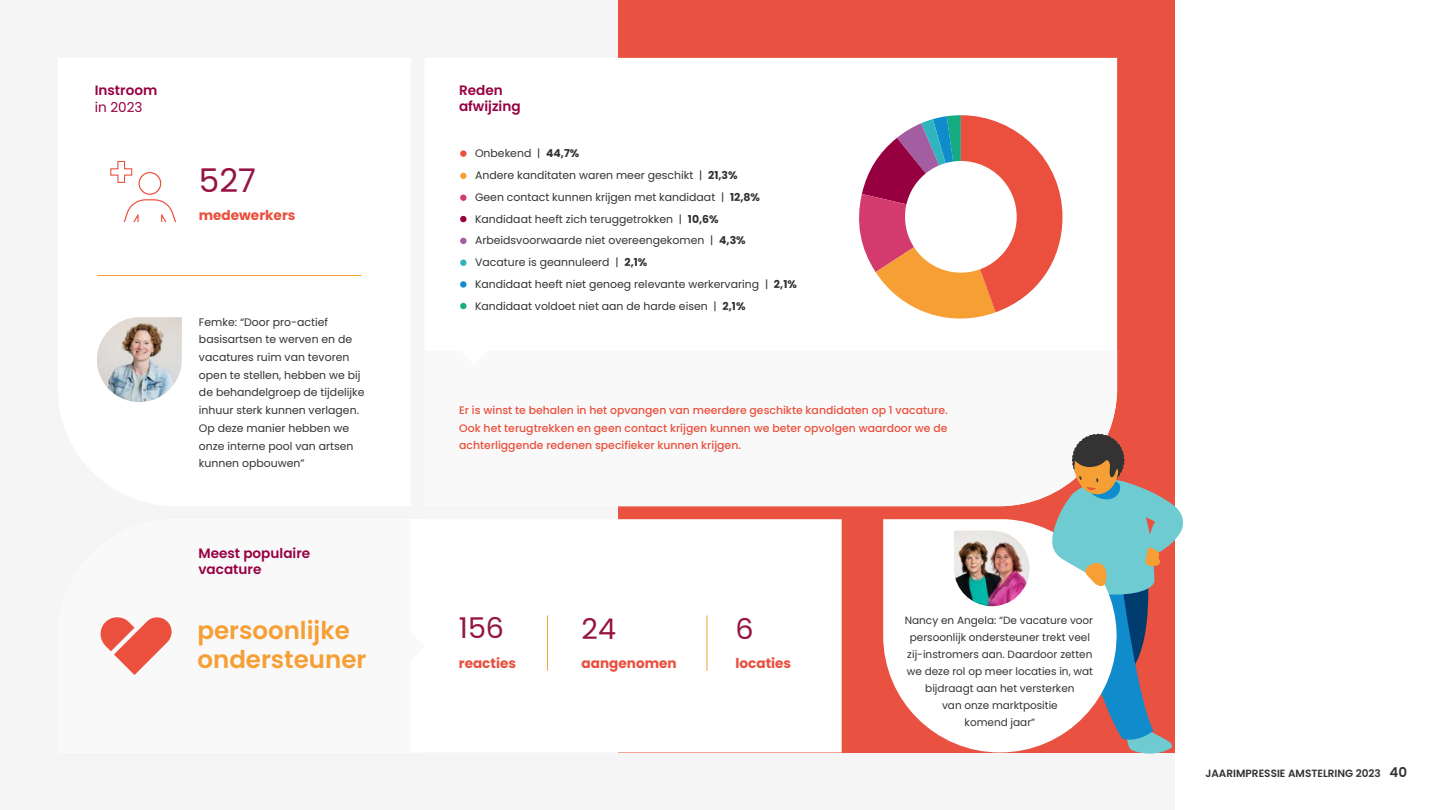
<style>
.page{position:relative;width:1440px;height:810px;background:#fff}
.page>*{position:absolute;margin:0;border:0;box-sizing:border-box;transform-origin:0 0}
.t1{font:32.7px "Poppins";color:#951444}
.t2{font:28.58px "Poppins";color:#951444}
.t3{font:600 24.53px "Poppins";color:#f69f34}
.t4{font:600 13.65px/16.4px "Poppins";color:#960041}
.t5{font:700 13.65px "Poppins";color:#e94f3d}
.t6{font:13.65px "Poppins";color:#960041}
.t7{font:10.88px/17.7px "Poppins";color:#323232}
.t8{font:500 10.88px/17.7px "Poppins";color:#ea503d;text-align:justify}
.t9{font:10.5px/17px "Poppins";color:#323232;text-align:center}
.t10{font:600 10.5px "Poppins";color:#323232}
.s1{font-weight:700}
.s2{font-size:13.5px}
</style>
<div class="page">
<div style="left:619px;top:0;width:556px;height:752px;background:#e95240"></div>
<div style="left:460px;top:58px;width:657px;height:293px;background:#fff"></div>
<div style="left:619px;top:351px;width:498px;height:155px;background:#f9f9f9"></div>
<div style="left:618px;top:519px;width:224px;height:233px;background:#fff"></div>
<svg style="left:460px;top:337px;width:28px;height:14px"></svg>
<div style="left:460px;top:150px;width:7px;height:7px;background:#ea503d;border-radius:50%"></div>
<div style="left:460px;top:173px;width:7px;height:6px;background:#f69f34;border-radius:50%"></div>
<div style="left:460px;top:195px;width:7px;height:6px;background:#d33b6e;border-radius:50%"></div>
<div style="left:460px;top:216px;width:7px;height:6px;background:#960041;border-radius:50%"></div>
<div style="left:460px;top:238px;width:7px;height:6px;background:#a35da1;border-radius:50%"></div>
<div style="left:460px;top:260px;width:7px;height:6px;background:#30b4be;border-radius:50%"></div>
<div style="left:460px;top:281px;width:7px;height:7px;background:#108bcc;border-radius:50%"></div>
<div style="left:460px;top:303px;width:7px;height:6px;background:#15ab83;border-radius:50%"></div>
<img style="left:97px;top:317px;width:85px;height:85px">
<svg style="left:100px;top:617px;width:72px;height:58px"></svg>
<hr style="left:97px;top:275px;width:265px;height:1px;background:#f49e34">
<hr style="left:547px;top:615px;width:1px;height:56px;background:#f49e34">
<hr style="left:707px;top:615px;width:1px;height:56px;background:#f49e34">
<svg style="left:855px;top:115px;width:207px;height:214px"></svg>
<div style="left:905px;top:161px;width:112px;height:112px;background:#fff;border-radius:50%"></div>
<svg style="left:883px;top:519px;width:165px;height:233px;background:#fcedeb"></svg>
<img style="left:954px;top:531px;width:76px;height:76px">
<svg style="left:1048px;top:434px;width:135px;height:320px"></svg>
<svg style="left:110px;top:161px;width:66px;height:60px"></svg>
<p class="t4" style="left:95px;top:82px;width:64px">Instroom</p>
<p class="t6" style="left:95px;top:99px;width:49px">in 2023</p>
<h1 class="t1" style="left:199px;top:162px;width:59px">527</h1>
<p class="t5" style="left:199px;top:208px;width:98px">medewerkers</p>
<p class="t7" style="left:199px;top:313px;width:167px">Femke: “Door pro-actief basisartsen te werven en de vacatures ruim van tevoren open te stellen, hebben we bij de behandelgroep de tijdelijke inhuur sterk kunnen verlagen.<br>Op deze manier hebben we onze interne pool van artsen kunnen opbouwen”</p>
<p class="t4" style="left:198px;top:545px;width:113px">Meest populaire vacature</p>
<p class="t4" style="left:459px;top:82px;width:63px">Reden afwijzing</p>
<p class="t7" style="left:475px;top:143px;width:323px;line-height:21.8px">Onbekend | <span class="s1">44,7%<br></span>Andere kanditaten waren meer geschikt | <span class="s1">21,3%<br></span>Geen contact kunnen krijgen met kandidaat | <span class="s1">12,8% </span>Kandidaat heeft zich teruggetrokken | <span class="s1">10,6% </span>Arbeidsvoorwaarde niet overeengekomen | <span class="s1">4,3% </span>Vacature is geannuleerd | <span class="s1">2,1%<br></span>Kandidaat heeft niet genoeg relevante werkervaring | <span class="s1">2,1% </span>Kandidaat voldoet niet aan de harde eisen | <span class="s1">2,1%</span></p>
<p class="t8" style="left:459px;top:401px;width:490px">Er is winst te behalen in het opvangen van meerdere geschikte kandidaten op 1 vacature.<br>Ook het terugtrekken en geen contact krijgen kunnen we beter opvolgen waardoor we de achterliggende redenen specifieker kunnen krijgen.</p>
<h2 class="t2" style="left:459px;top:612px;width:47px">156</h2>
<h3 class="t3" style="left:198px;top:616px;width:154px">persoonlijke</h3>
<h2 class="t2" style="left:736px;top:612px;width:20px">6</h2>
<h3 class="t3" style="left:198px;top:645px;width:170px">ondersteuner</h3>
<h2 class="t2" style="left:582px;top:612px;width:36px">24</h2>
<p class="t5" style="left:459px;top:655px;width:59px">reacties</p>
<p class="t5" style="left:736px;top:655px;width:57px">locaties</p>
<p class="t5" style="left:582px;top:655px;width:97px">aangenomen</p>
<p class="t9" style="left:905px;top:612px;width:190px">Nancy en Angela: “De vacature voor persoonlijk ondersteuner trekt veel zij-instromers aan. Daardoor zetten we deze rol op meer locaties in, wat bijdraagt aan het versterken<br>van onze marktpositie<br>komend jaar”</p>
<p class="t10" style="left:1205px;top:767px;width:203px">JAARIMPRESSIE AMSTELRING 2023 <span class="s2">40</span></p>
</div>
